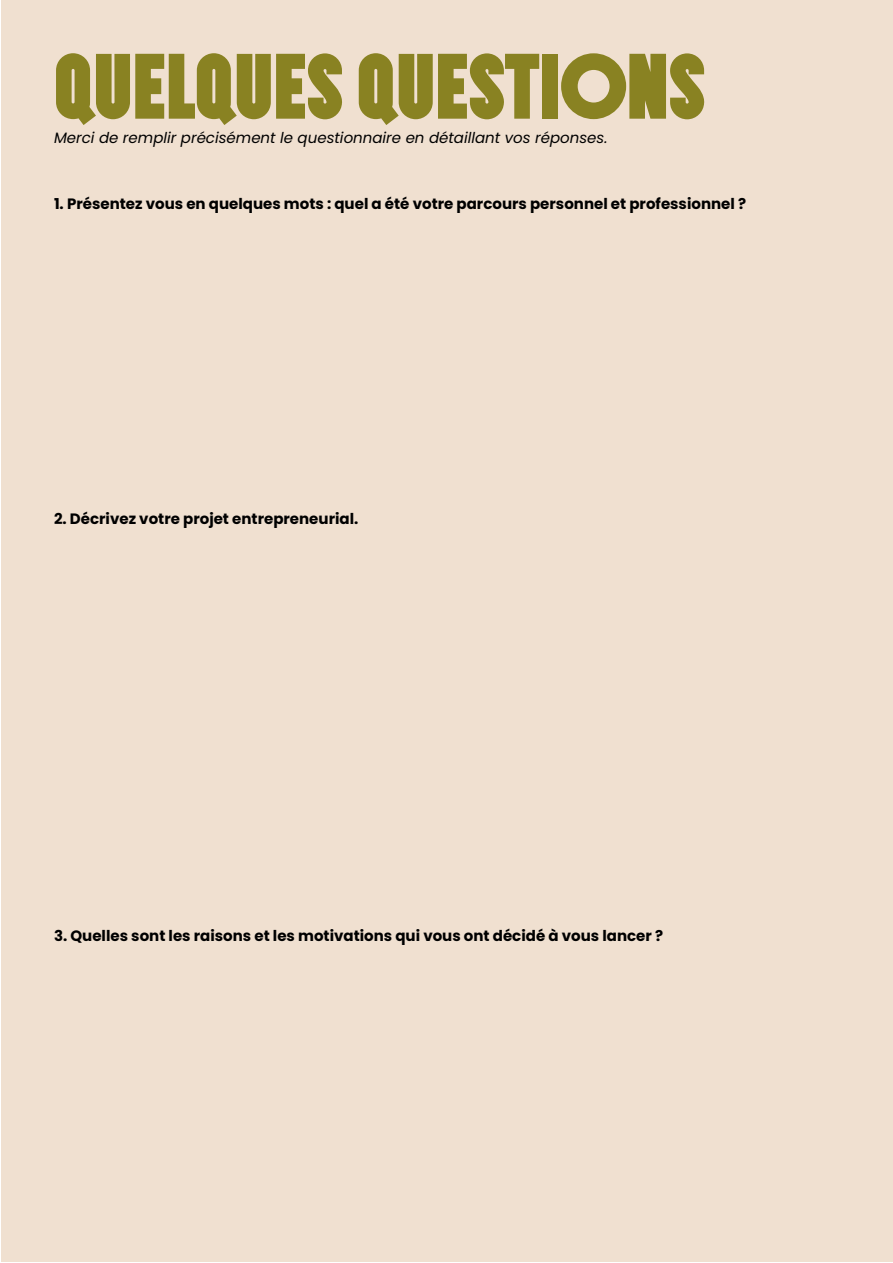
<style>
.page{position:relative;width:893px;height:1263px;background:#fff}
.page>*{position:absolute;margin:0;border:0;box-sizing:border-box;transform-origin:0 0}
.t1{font:92.7px "Tombstone Positiv";color:#898222}
.t2{font:700 15px "Poppins";color:#000}
.t3{font:italic 15px "Poppins";color:#000}
</style>
<div class="page">
<div style="left:1px;top:1px;width:891px;height:1261px;background:#f0e0d0"></div>
<h1 class="t1" style="left:54px;top:35px;width:653px">QUELQUES QUESTIONS</h1>
<p class="t3" style="left:54px;top:129px;width:555px">Merci de remplir précisément le questionnaire en détaillant vos réponses.</p>
<p class="t2" style="left:54px;top:195px;width:694px">1. Présentez vous en quelques mots : quel a été votre parcours personnel et professionnel ?</p>
<p class="t2" style="left:54px;top:510px;width:306px">2. Décrivez votre projet entrepreneurial.</p>
<p class="t2" style="left:54px;top:927px;width:611px">3. Quelles sont les raisons et les motivations qui vous ont décidé à vous lancer ?</p>
</div>
